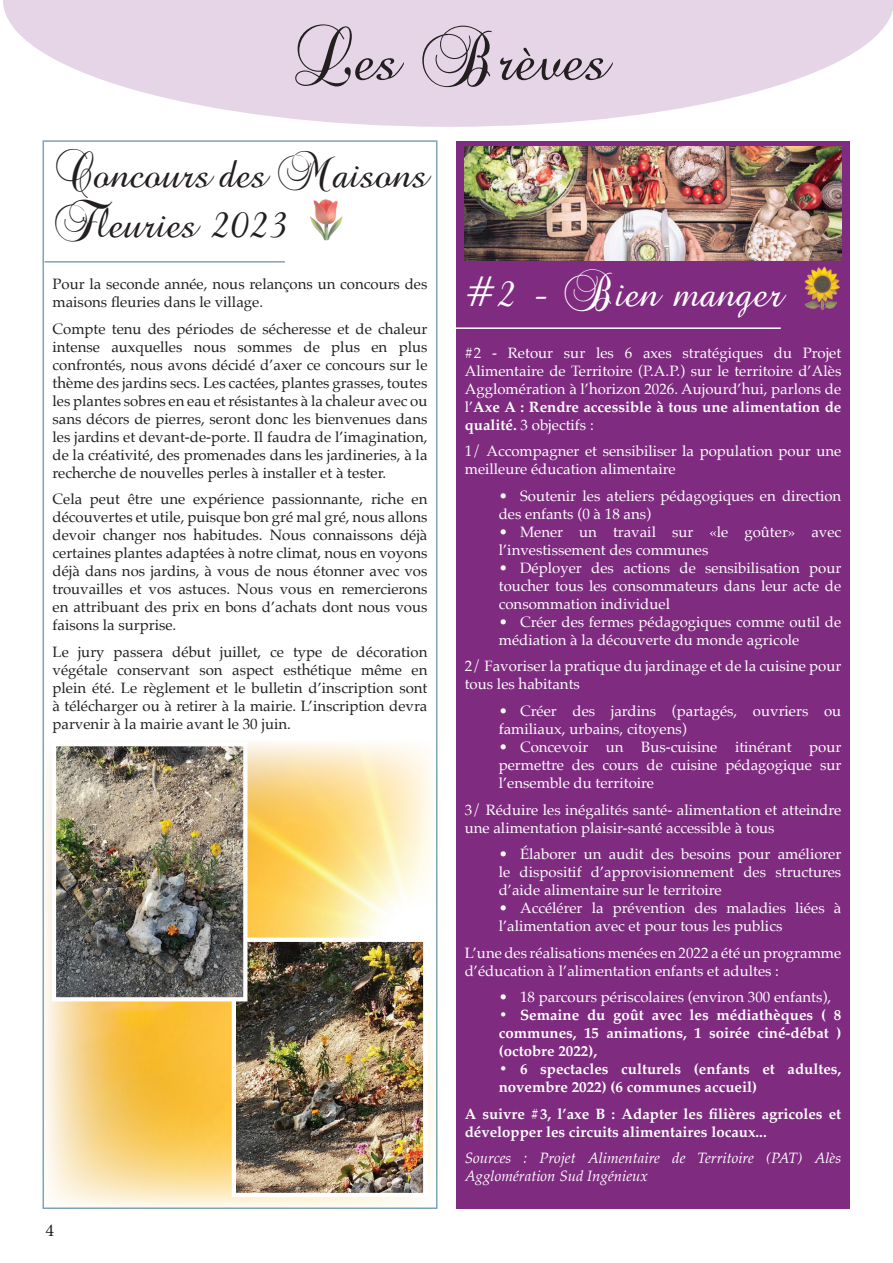
<style>
.page{position:relative;width:893px;height:1263px;background:#fff}
.page>*{position:absolute;margin:0;border:0;box-sizing:border-box;transform-origin:0 0}
.t1{font:61.5px "Brock Script";color:#231f20}
.t2{font:42px/50.4px "Brock Script";color:#231f20}
.t3{font:42px "Brock Script";color:#fff}
.t4{font:18px "Minion Pro";color:#231f20}
.t5{font:15px/18px "Palatino";color:#fff}
.t6{font:15px/18px "Palatino";color:#231f20;text-align:justify}
.t7{font:700 15px/18px "Palatino";color:#fff}
.t8{font:italic 15px/18px "Palatino";color:#fff}
.s1{font-weight:700}
</style>
<div class="page">
<svg style="left:3px;top:0;width:890px;height:127px;fill:#e5d5e6"></svg>
<hr style="left:45px;top:261px;width:240px;height:2px;background:#7da3b4">
<div style="left:456px;top:141px;width:394px;height:1068px;background:#7f2b80"></div>
<hr style="left:455px;top:327px;width:326px;height:2px;background:#fff">
<img style="left:43px;top:740px;width:394px;height:469px">
<img style="left:464px;top:147px;width:378px;height:113px">
<img style="left:237px;top:943px;width:185px;height:249px">
<div style="left:232px;top:938px;width:195px;height:259px;border:4px solid #fff"></div>
<img style="left:57px;top:747px;width:185px;height:249px">
<div style="left:52px;top:742px;width:195px;height:259px;border:4px solid #fff"></div>
<h1 class="t1" style="left:289px;top:14px;width:320px">Les Brèves</h1>
<h2 class="t2" style="left:53px;top:149px;width:376px">Concours des Maisons<br>Fleuries 2023</h2>
<p class="t6" style="left:53px;top:275px;width:376px">Pour la seconde année, nous relançons un concours des maisons fleuries dans le village.</p>
<p class="t6" style="left:53px;top:319px;width:376px">Compte tenu des périodes de sécheresse et de chaleur intense auxquelles nous sommes de plus en plus confrontés, nous avons décidé d’axer ce concours sur le thème des jardins secs. Les cactées, plantes grasses, toutes les plantes sobres en eau et résistantes à la chaleur avec ou sans décors de pierres, seront donc les bienvenues dans les jardins et devant-de-porte. Il faudra de l’imagination, de la créativité, des promenades dans les jardineries, à la recherche de nouvelles perles à installer et à tester.</p>
<p class="t6" style="left:53px;top:490px;width:376px">Cela peut être une expérience passionnante, riche en découvertes et utile, puisque bon gré mal gré, nous allons devoir changer nos habitudes. Nous connaissons déjà certaines plantes adaptées à notre climat, nous en voyons déjà dans nos jardins, à vous de nous étonner avec vos trouvailles et vos astuces. Nous vous en remercierons en attribuant des prix en bons d’achats dont nous vous faisons la surprise.</p>
<p class="t6" style="left:53px;top:642px;width:376px">Le jury passera début juillet, ce type de décoration végétale conservant son aspect esthétique même en plein été. Le règlement et le bulletin d’inscription sont à télécharger ou à retirer à la mairie. L’inscription devra parvenir à la mairie avant le 30 juin.</p>
<p class="t4" style="left:45px;top:1218px;width:10px">4</p>
<h2 class="t3" style="left:465px;top:261px;width:319px">#2 - Bien manger</h2>
<p class="t5" style="left:465px;top:344px;width:378px;text-align:justify">#2 - Retour sur les 6 axes stratégiques du Projet Alimentaire de Territoire (P.A.P.) sur le territoire d’Alès Agglomération à l’horizon 2026. Aujourd’hui, parlons de l’<span class="s1">Axe A : Rendre accessible à tous une alimentation de qualité.</span> 3 objectifs :</p>
<p class="t5" style="left:465px;top:442px;width:378px">1/ Accompagner et sensibiliser la population pour une meilleure éducation alimentaire</p>
<p class="t5" style="left:499px;top:487px;width:344px">• Soutenir les ateliers pédagogiques en direction des enfants (0 à 18 ans)</p>
<p class="t5" style="left:499px;top:523px;width:344px">• Mener un travail sur «le goûter» avec l’investissement des communes</p>
<p class="t5" style="left:499px;top:559px;width:344px;text-align:justify">• Déployer des actions de sensibilisation pour toucher tous les consommateurs dans leur acte de consommation individuel</p>
<p class="t5" style="left:499px;top:613px;width:344px">• Créer des fermes pédagogiques comme outil de médiation à la découverte du monde agricole</p>
<p class="t5" style="left:465px;top:657px;width:378px">2/ Favoriser la pratique du jardinage et de la cuisine pour tous les habitants</p>
<p class="t5" style="left:499px;top:702px;width:344px">• Créer des jardins (partagés, ouvriers ou familiaux, urbains, citoyens)</p>
<p class="t5" style="left:499px;top:738px;width:344px;text-align:justify">• Concevoir un Bus-cuisine itinérant pour permettre des cours de cuisine pédagogique sur l’ensemble du territoire</p>
<p class="t5" style="left:465px;top:800px;width:378px">3/ Réduire les inégalités santé- alimentation et atteindre une alimentation plaisir-santé accessible à tous</p>
<p class="t5" style="left:499px;top:845px;width:344px;text-align:justify">• Élaborer un audit des besoins pour améliorer le dispositif d’approvisionnement des structures d’aide alimentaire sur le territoire</p>
<p class="t5" style="left:499px;top:899px;width:344px">• Accélérer la prévention des maladies liées à l’alimentation avec et pour tous les publics</p>
<p class="t5" style="left:465px;top:943px;width:378px">L’une des réalisations menées en 2022 a été un programme d’éducation à l’alimentation enfants et adultes :</p>
<p class="t5" style="left:499px;top:988px;width:334px">• 18 parcours périscolaires (environ 300 enfants),</p>
<p class="t7" style="left:499px;top:1005px;width:344px;text-align:justify">• Semaine du goût avec les médiathèques ( 8 communes, 15 animations, 1 soirée ciné-débat ) (octobre 2022),</p>
<p class="t7" style="left:499px;top:1059px;width:344px">• 6 spectacles culturels (enfants et adultes, novembre 2022) (6 communes accueil)</p>
<p class="t7" style="left:465px;top:1104px;width:378px">A suivre #3, l’axe B : Adapter les filières agricoles et développer les circuits alimentaires locaux...</p>
<p class="t8" style="left:465px;top:1149px;width:378px">Sources : Projet Alimentaire de Territoire (PAT) Alès<br>Agglomération Sud Ingénieux</p>
</div>
